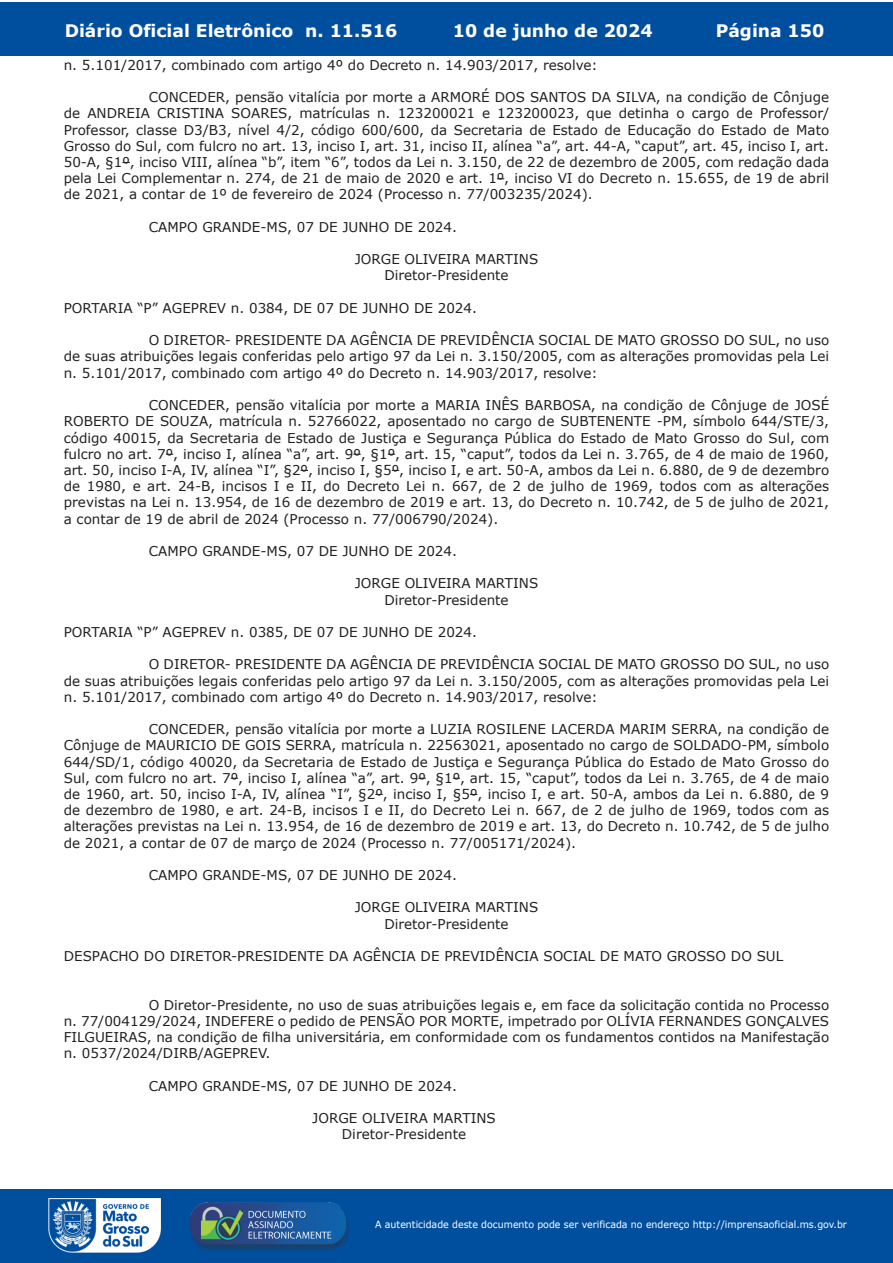
<style>
.page{position:relative;width:893px;height:1263px;background:#fff}
.page>*{position:absolute;margin:0;border:0;box-sizing:border-box;transform-origin:0 0}
.t1{font:700 17.25px "Verdana";color:#fff}
.t2{font:13.5px/16.2px "Verdana";color:#231f20;text-align:justify}
.t3{font:9.9px "Verdana";color:#fff;scale:.95 1}
</style>
<div class="page">
<div style="left:0;top:2px;width:893px;height:53px;background:#004f9f"></div>
<div style="left:1px;top:1189px;width:892px;height:74px;background:#004f9f"></div>
<img style="left:49px;top:1198px;width:111px;height:54px">
<img style="left:185px;top:1201px;width:168px;height:54px">
<p class="t1" style="left:65px;top:18px;width:334px">Diário Oficial Eletrônico n. 11.516</p>
<p class="t1" style="left:453px;top:18px;width:201px">10 de junho de 2024</p>
<p class="t1" style="left:716px;top:18px;width:110px">Página 150</p>
<p class="t2" style="left:64px;top:57px;width:535px">n. 5.101/2017, combinado com artigo 4º do Decreto n. 14.903/2017, resolve:</p>
<p class="t2" style="left:64px;top:89px;width:767px;text-indent:85px">CONCEDER, pensão vitalícia por morte a ARMORÉ DOS SANTOS DA SILVA, na condição de Cônjuge de ANDREIA CRISTINA SOARES, matrículas n. 123200021 e 123200023, que detinha o cargo de Professor/ Professor, classe D3/B3, nível 4/2, código 600/600, da Secretaria de Estado de Educação do Estado de Mato Grosso do Sul, com fulcro no art. 13, inciso I, art. 31, inciso II, alínea “a”, art. 44-A, “caput”, art. 45, inciso I, art.<br>50-A, §1º, inciso VIII, alínea “b”, item “6”, todos da Lei n. 3.150, de 22 de dezembro de 2005, com redação dada pela Lei Complementar n. 274, de 21 de maio de 2020 e art. 1º, inciso VI do Decreto n. 15.655, de 19 de abril de 2021, a contar de 1º de fevereiro de 2024 (Processo n. 77/003235/2024).</p>
<p class="t2" style="left:149px;top:219px;width:310px">CAMPO GRANDE-MS, 07 DE JUNHO DE 2024.</p>
<p class="t2" style="left:355px;top:251px;width:185px;text-align:center">JORGE OLIVEIRA MARTINS<br>Diretor-Presidente</p>
<p class="t2" style="left:64px;top:300px;width:415px">PORTARIA “P” AGEPREV n. 0384, DE 07 DE JUNHO DE 2024.</p>
<p class="t2" style="left:64px;top:332px;width:767px;text-indent:85px">O DIRETOR- PRESIDENTE DA AGÊNCIA DE PREVIDÊNCIA SOCIAL DE MATO GROSSO DO SUL, no uso de suas atribuições legais conferidas pelo artigo 97 da Lei n. 3.150/2005, com as alterações promovidas pela Lei n. 5.101/2017, combinado com artigo 4º do Decreto n. 14.903/2017, resolve:</p>
<p class="t2" style="left:64px;top:397px;width:767px;text-indent:85px">CONCEDER, pensão vitalícia por morte a MARIA INÊS BARBOSA, na condição de Cônjuge de JOSÉ ROBERTO DE SOUZA, matrícula n. 52766022, aposentado no cargo de SUBTENENTE -PM, símbolo 644/STE/3, código 40015, da Secretaria de Estado de Justiça e Segurança Pública do Estado de Mato Grosso do Sul, com fulcro no art. 7º, inciso I, alínea “a”, art. 9º, §1º, art. 15, “caput”, todos da Lei n. 3.765, de 4 de maio de 1960, art. 50, inciso I-A, IV, alínea “I”, §2º, inciso I, §5º, inciso I, e art. 50-A, ambos da Lei n. 6.880, de 9 de dezembro de 1980, e art. 24-B, incisos I e II, do Decreto Lei n. 667, de 2 de julho de 1969, todos com as alterações previstas na Lei n. 13.954, de 16 de dezembro de 2019 e art. 13, do Decreto n. 10.742, de 5 de julho de 2021, a contar de 19 de abril de 2024 (Processo n. 77/006790/2024).</p>
<p class="t2" style="left:149px;top:543px;width:310px">CAMPO GRANDE-MS, 07 DE JUNHO DE 2024.</p>
<p class="t2" style="left:355px;top:575px;width:185px;text-align:center">JORGE OLIVEIRA MARTINS<br>Diretor-Presidente</p>
<p class="t2" style="left:64px;top:624px;width:415px">PORTARIA “P” AGEPREV n. 0385, DE 07 DE JUNHO DE 2024.</p>
<p class="t2" style="left:64px;top:656px;width:767px;text-indent:85px">O DIRETOR- PRESIDENTE DA AGÊNCIA DE PREVIDÊNCIA SOCIAL DE MATO GROSSO DO SUL, no uso de suas atribuições legais conferidas pelo artigo 97 da Lei n. 3.150/2005, com as alterações promovidas pela Lei n. 5.101/2017, combinado com artigo 4º do Decreto n. 14.903/2017, resolve:</p>
<p class="t2" style="left:64px;top:721px;width:767px;text-indent:85px">CONCEDER, pensão vitalícia por morte a LUZIA ROSILENE LACERDA MARIM SERRA, na condição de Cônjuge de MAURICIO DE GOIS SERRA, matrícula n. 22563021, aposentado no cargo de SOLDADO-PM, símbolo 644/SD/1, código 40020, da Secretaria de Estado de Justiça e Segurança Pública do Estado de Mato Grosso do Sul, com fulcro no art. 7º, inciso I, alínea “a”, art. 9º, §1º, art. 15, “caput”, todos da Lei n. 3.765, de 4 de maio de 1960, art. 50, inciso I-A, IV, alínea “I”, §2º, inciso I, §5º, inciso I, e art. 50-A, ambos da Lei n. 6.880, de 9 de dezembro de 1980, e art. 24-B, incisos I e II, do Decreto Lei n. 667, de 2 de julho de 1969, todos com as alterações previstas na Lei n. 13.954, de 16 de dezembro de 2019 e art. 13, do Decreto n. 10.742, de 5 de julho de 2021, a contar de 07 de março de 2024 (Processo n. 77/005171/2024).</p>
<p class="t2" style="left:149px;top:867px;width:310px">CAMPO GRANDE-MS, 07 DE JUNHO DE 2024.</p>
<p class="t2" style="left:355px;top:899px;width:185px;text-align:center">JORGE OLIVEIRA MARTINS<br>Diretor-Presidente</p>
<p class="t2" style="left:64px;top:948px;width:721px">DESPACHO DO DIRETOR-PRESIDENTE DA AGÊNCIA DE PREVIDÊNCIA SOCIAL DE MATO GROSSO DO SUL</p>
<p class="t2" style="left:64px;top:996px;width:767px;text-indent:85px">O Diretor-Presidente, no uso de suas atribuições legais e, em face da solicitação contida no Processo n. 77/004129/2024, INDEFERE o pedido de PENSÃO POR MORTE, impetrado por OLÍVIA FERNANDES GONÇALVES FILGUEIRAS, na condição de filha universitária, em conformidade com os fundamentos contidos na Manifestação n. 0537/2024/DIRB/AGEPREV.</p>
<p class="t2" style="left:149px;top:1077px;width:310px">CAMPO GRANDE-MS, 07 DE JUNHO DE 2024.</p>
<p class="t2" style="left:312px;top:1110px;width:185px;text-align:center">JORGE OLIVEIRA MARTINS<br>Diretor-Presidente</p>
<p class="t3" style="left:375px;top:1218px;width:498px">A autenticidade deste documento pode ser verificada no endereço http://imprensaoficial.ms.gov.br</p>
</div>
